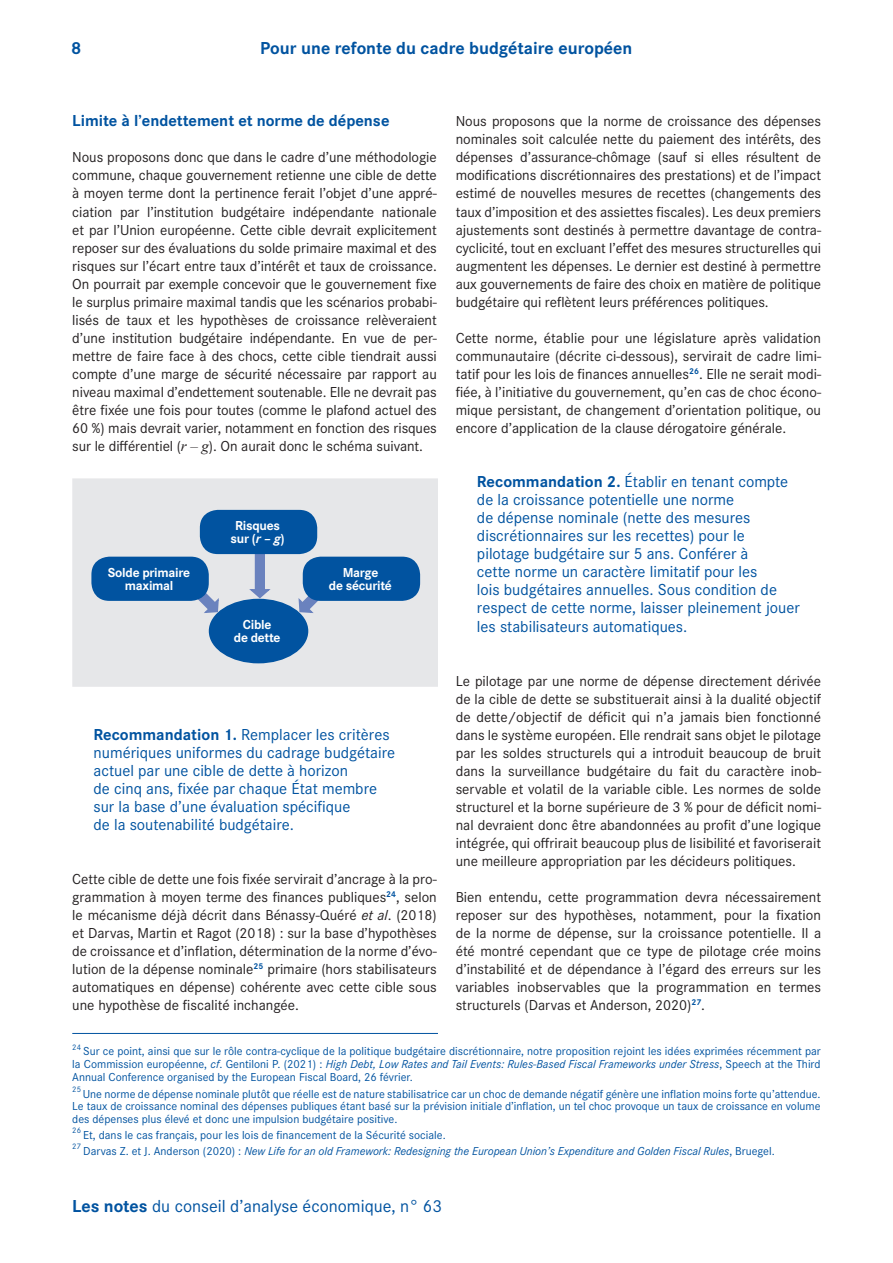
<style>
.page{position:relative;width:893px;height:1263px;background:#fff}
.page>*{position:absolute;margin:0;border:0;box-sizing:border-box;transform-origin:0 0}
.t1{font:18px "Corporate S";color:#0153a0}
.t2{font:700 18px "Corporate S";color:#0153a0}
.Texte___Exergue{font:16.5px/18px "Corporate S";color:#0153a0}
.Intertitre___Niveau{font:700 16.5px "Corporate S";color:#0153a0}
.Texte___Normal{font:15px/18px "Corporate S";color:#231f20;text-align:justify}
.Texte___Normal-2{font:700 13.5px/13.5px "Corporate S";letter-spacing:-.02em;color:#fff;text-align:center}
.Texte___Note_BdP_sui{font:12px/12.8px "Corporate S";color:#0153a0;text-align:justify}
.Texte___Note_BdP{font:12px/12.8px "Corporate S";color:#0153a0;text-align:justify}
.Texte___Note_BdP_sui-2{font:italic 12px "Corporate S";color:#0153a0}
.Texte___Note_BdP_sui-3{font:8.25px "Corporate S";color:#0153a0}
.Texte___Note_BdP-2{font:8.25px "Corporate S";color:#0153a0}
.s1{font-family:"Times New Roman";font-style:italic}
.s2{font-style:italic}
.s3{font-weight:700}
.s4{font-style:normal}
</style>
<div class="page">
<hr style="left:72px;top:1033px;width:366px;height:1px;background:#0153a0">
<div style="left:72px;top:478px;width:366px;height:209px;background:#e6e7e9"></div>
<div style="left:210px;top:599px;width:98px;height:64px;background:#0153a0;border-radius:50%"></div>
<div style="left:209px;top:599px;width:99px;height:64px;border:2px solid #0153a0;border-radius:50%"></div>
<div style="left:255px;top:551px;width:10px;height:40px;background:#6a82be"></div>
<svg style="left:247px;top:588px;width:25px;height:12px"></svg>
<svg style="left:195px;top:590px;width:25px;height:24px"></svg>
<svg style="left:298px;top:590px;width:20px;height:24px"></svg>
<div style="left:91px;top:557px;width:118px;height:44px;background:#0153a0;border-radius:18px"></div>
<div style="left:303px;top:557px;width:117px;height:44px;background:#0153a0;border-radius:18px"></div>
<div style="left:200px;top:510px;width:117px;height:44px;background:#0153a0;border-radius:18px"></div>
<p class="t2" style="left:71px;top:36px;width:12px">8</p>
<p class="t2" style="left:260px;top:36px;width:374px">Pour une refonte du cadre budgétaire européen</p>
<p class="Intertitre___Niveau" style="left:72px;top:109px;width:319px">Limite à l’endettement et norme de dépense</p>
<p class="Texte___Normal" style="left:72px;top:148px;width:366px">Nous proposons donc que dans le cadre d’une méthodologie commune, chaque gouvernement retienne une cible de dette à moyen terme dont la pertinence ferait l’objet d’une appré&shy;ciation par l’institution budgétaire indépendante nationale et par l’Union européenne. Cette cible devrait explicitement reposer sur des évaluations du solde primaire maximal et des risques sur l’écart entre taux d’intérêt et taux de croissance.<br>On pourrait par exemple concevoir que le gouvernement fixe le surplus primaire maximal tandis que les scénarios probabi&shy;lisés de taux et les hypothèses de croissance relèveraient d’une institution budgétaire indépendante. En vue de per&shy;mettre de faire face à des chocs, cette cible tiendrait aussi compte d’une marge de sécurité nécessaire par rapport au niveau maximal d’endettement soutenable. Elle ne devrait pas être fixée une fois pour toutes (comme le plafond actuel des 60 %) mais devrait varier, notamment en fonction des risques sur le différentiel (<span class="s1">r – g</span>). On aurait donc le schéma suivant.</p>
<p class="Texte___Normal-2" style="left:235px;top:518px;width:46px">Risques</p>
<p class="Texte___Normal-2" style="left:230px;top:532px;width:56px">sur (<span class="s2">r – g</span>)</p>
<p class="Texte___Normal-2" style="left:108px;top:565px;width:84px">Solde primaire maximal</p>
<p class="Texte___Normal-2" style="left:329px;top:565px;width:64px">Marge<br>de sécurité</p>
<p class="Texte___Normal-2" style="left:234px;top:617px;width:48px">Cible<br>de dette</p>
<p class="Texte___Exergue" style="left:94px;top:725px;width:303px"><span class="s3">Recommandation 1.</span> Remplacer les critères numériques uniformes du cadrage budgétaire actuel par une cible de dette à horizon<br>de cinq ans, fixée par chaque État membre sur la base d’une évaluation spécifique<br>de la soutenabilité budgétaire.</p>
<p class="Texte___Normal" style="left:72px;top:869px;width:366px">Cette cible de dette une fois fixée servirait d’ancrage à la pro&shy;grammation à moyen terme des finances publiques<sup>24</sup>, selon le mécanisme déjà décrit dans Bénassy-Quéré <span class="s2">et al</span>. (2018) et Darvas, Martin et Ragot (2018) : sur la base d’hypothèses de croissance et d’inflation, détermination de la norme d’évo&shy;lution de la dépense nominale<sup>25</sup> primaire (hors stabilisateurs automatiques en dépense) cohérente avec cette cible sous une hypothèse de fiscalité inchangée.</p>
<p class="Texte___Normal" style="left:456px;top:112px;width:367px">Nous proposons que la norme de croissance des dépenses nominales soit calculée nette du paiement des intérêts, des dépenses d’assurance-chômage (sauf si elles résultent de modifications discrétionnaires des prestations) et de l’impact estimé de nouvelles mesures de recettes (changements des taux d’imposition et des assiettes fiscales). Les deux premiers ajustements sont destinés à permettre davantage de contra&shy;cyclicité, tout en excluant l’effet des mesures structurelles qui augmentent les dépenses. Le dernier est destiné à permettre aux gouvernements de faire des choix en matière de politique budgétaire qui reflètent leurs préférences politiques.</p>
<p class="Texte___Normal" style="left:456px;top:328px;width:367px">Cette norme, établie pour une législature après validation communautaire (décrite ci-dessous), servirait de cadre limi&shy;tatif pour les lois de finances annuelles<sup>26</sup>. Elle ne serait modi&shy;fiée, à l’initiative du gouvernement, qu’en cas de choc écono&shy;mique persistant, de changement d’orientation politique, ou encore d’application de la clause dérogatoire générale.</p>
<p class="Texte___Exergue" style="left:477px;top:472px;width:324px"><span class="s3">Recommandation 2.</span> Établir en tenant compte de la croissance potentielle une norme<br>de dépense nominale (nette des mesures discrétionnaires sur les recettes) pour le pilotage budgétaire sur 5 ans. Conférer à<br>cette norme un caractère limitatif pour les<br>lois budgétaires annuelles. Sous condition de respect de cette norme, laisser pleinement jouer les stabilisateurs automatiques.</p>
<p class="Texte___Normal" style="left:456px;top:671px;width:367px">Le pilotage par une norme de dépense directement dérivée de la cible de dette se substituerait ainsi à la dualité objectif de dette/objectif de déficit qui n’a jamais bien fonctionné dans le système européen. Elle rendrait sans objet le pilotage par les soldes structurels qui a introduit beaucoup de bruit dans la surveillance budgétaire du fait du caractère inob&shy;servable et volatil de la variable cible. Les normes de solde structurel et la borne supérieure de 3 % pour de déficit nomi&shy;nal devraient donc être abandonnées au profit d’une logique intégrée, qui offrirait beaucoup plus de lisibilité et favoriserait une meilleure appropriation par les décideurs politiques.</p>
<p class="Texte___Normal" style="left:456px;top:888px;width:367px">Bien entendu, cette programmation devra nécessairement reposer sur des hypothèses, notamment, pour la fixation de la norme de dépense, sur la croissance potentielle. Il a été montré cependant que ce type de pilotage crée moins d’instabilité et de dépendance à l’égard des erreurs sur les variables inobservables que la programmation en termes structurels (Darvas et Anderson, 2020)<sup>27</sup>.</p>
<p class="Texte___Note_BdP-2" style="left:72px;top:1041px;width:10px">24</p>
<p class="Texte___Note_BdP" style="left:72px;top:1044px;width:750px;text-indent:11px">Sur ce point, ainsi que sur le rôle contra-cyclique de la politique budgétaire discrétionnaire, notre proposition rejoint les idées exprimées récemment par la Commission européenne, <span class="s2">cf</span>. Gentiloni P. (2021) : <span class="s2">High Debt, Low Rates and Tail Events: Rules-Based Fiscal Frameworks under Stress</span>, Speech at the Third Annual Conference organised by the European Fiscal Board, 26 février.</p>
<p class="Texte___Note_BdP_sui-3" style="left:72px;top:1084px;width:10px">25</p>
<p class="Texte___Note_BdP_sui" style="left:72px;top:1087px;width:750px;text-indent:10px">Une norme de dépense nominale plutôt que réelle est de nature stabilisatrice car un choc de demande négatif génère une inflation moins forte qu’attendue.<br>Le taux de croissance nominal des dépenses publiques étant basé sur la prévision initiale d’inflation, un tel choc provoque un taux de croissance en volume des dépenses plus élevé et donc une impulsion budgétaire positive.</p>
<p class="Texte___Note_BdP_sui-3" style="left:72px;top:1125px;width:10px">26</p>
<p class="Texte___Note_BdP_sui" style="left:83px;top:1128px;width:364px">Et, dans le cas français, pour les lois de financement de la Sécurité sociale.</p>
<p class="Texte___Note_BdP_sui-3" style="left:72px;top:1141px;width:10px">27</p>
<p class="Texte___Note_BdP_sui-2" style="left:83px;top:1143px;width:693px"><span class="s4">Darvas Z. et J. Anderson (2020) :</span> New Life for an old Framework: Redesigning the European Union’s Expenditure and Golden Fiscal Rules<span class="s4">, Bruegel.</span></p>
<p class="t1" style="left:72px;top:1194px;width:371px"><span class="s3">Les notes</span> du conseil d’analyse économique, n° 63</p>
</div>
